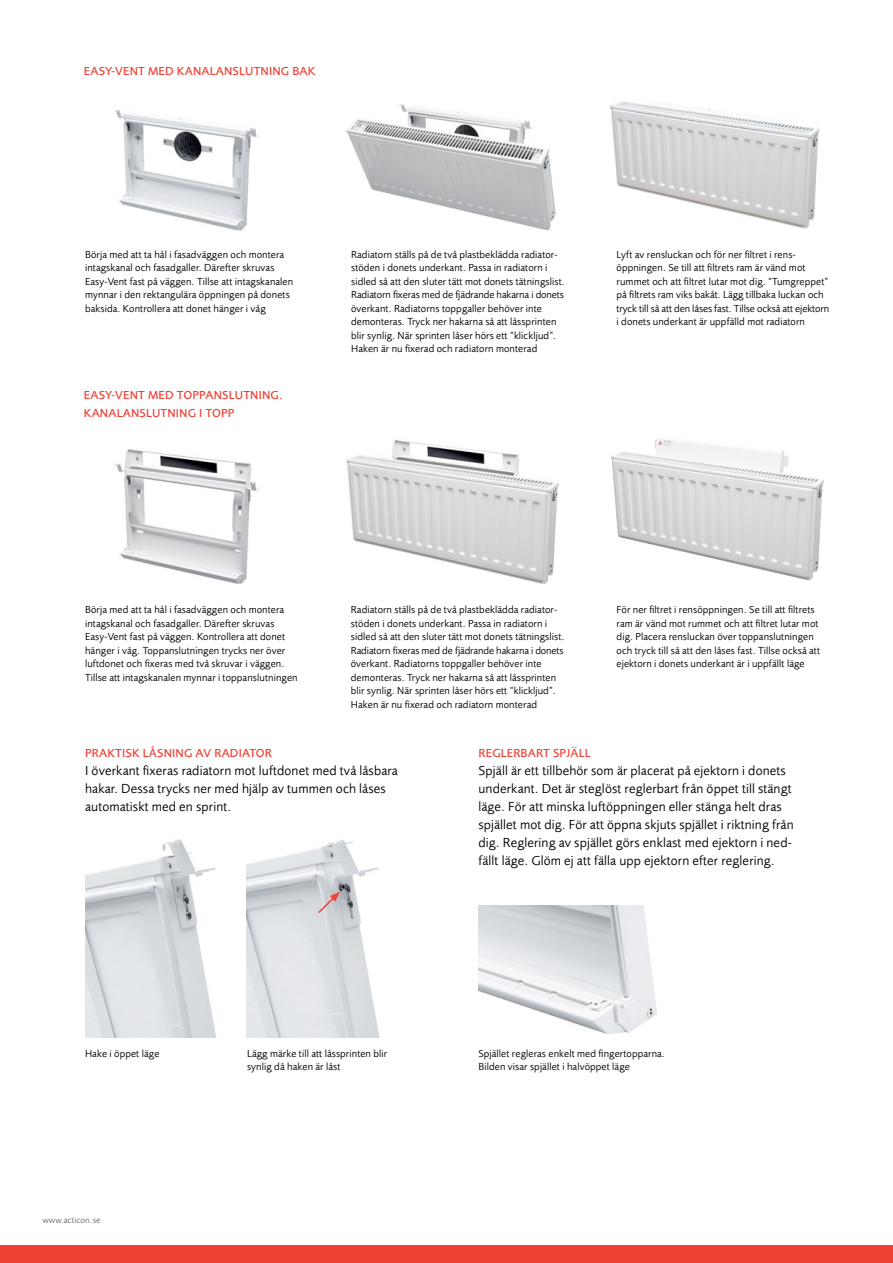
<style>
.page{position:relative;width:893px;height:1263px;background:#fff}
.page>*{position:absolute;margin:0;border:0;box-sizing:border-box;transform-origin:0 0}
.t1{font:13.5px/18px "Foundry Sans";letter-spacing:.01em;color:#000}
.t2{font:500 12px "Foundry Sans";letter-spacing:.015em;color:#ef4135}
.t3{font:10.5px/13.5px "Foundry Sans";letter-spacing:.01em;color:#000}
.t4{font:9px "Foundry Sans";letter-spacing:.01em;color:#6d6f71}
</style>
<div class="page">
<div style="left:0;top:1246px;width:893px;height:17px;background:#ef4135"></div>
<img style="left:114px;top:110px;width:145px;height:121px">
<img style="left:346px;top:104px;width:210px;height:127px">
<img style="left:610px;top:101px;width:210px;height:128px">
<img style="left:611px;top:439px;width:213px;height:142px">
<img style="left:114px;top:449px;width:146px;height:135px">
<img style="left:346px;top:439px;width:213px;height:145px">
<img style="left:247px;top:840px;width:133px;height:197px">
<img style="left:85px;top:839px;width:131px;height:198px">
<svg style="left:317px;top:891px;width:23px;height:24px"></svg>
<img style="left:478px;top:906px;width:179px;height:128px">
<p class="t2" style="left:84px;top:64px;width:48px">EASY-VENT</p>
<p class="t2" style="left:148px;top:64px;width:10px">MED</p>
<p class="t2" style="left:177px;top:64px;width:9px">KANALANSLUTNING</p>
<p class="t2" style="left:292px;top:64px;width:9px">BAK</p>
<p class="t3" style="left:85px;top:247px;width:210px">Börja med att ta hål i fasadväggen och montera intagskanal och fasadgaller. Därefter skruvas Easy-Vent fast på väggen. Tillse att intagskanalen mynnar i den rektangulära öppningen på donets baksida. Kontrollera att donet hänger i våg</p>
<p class="t3" style="left:351px;top:247px;width:215px">Radiatorn ställs på de två plastbeklädda radiator&shy;stöden i donets underkant. Passa in radiatorn i sidled så att den sluter tätt mot donets tätningslist.<br>Radiatorn fixeras med de fjädrande hakarna i donets överkant. Radiatorns toppgaller behöver inte demonteras. Tryck ner hakarna så att låssprinten blir synlig. När sprinten låser hörs ett “klickljud”.<br>Haken är nu fixerad och radiatorn monterad</p>
<p class="t3" style="left:617px;top:247px;width:214px">Lyft av rensluckan och för ner filtret i rens&shy;öppningen. Se till att filtrets ram är vänd mot rummet och att filtret lutar mot dig. “Tumgreppet” på filtrets ram viks bakåt. Lägg tillbaka luckan och tryck till så att den låses fast. Tillse också att ejektorn i donets underkant är uppfälld mot radiatorn</p>
<p class="t2" style="left:84px;top:388px;width:48px">EASY-VENT</p>
<p class="t2" style="left:148px;top:388px;width:10px">MED</p>
<p class="t2" style="left:177px;top:388px;width:37px">TOPPANSLUTNING</p>
<p class="t2" style="left:279px;top:388px;width:5px">.</p>
<p class="t2" style="left:84px;top:406px;width:17px">KANALANSLUTNING</p>
<p class="t2" style="left:199px;top:406px;width:37px">ITOPP</p>
<p class="t3" style="left:85px;top:603px;width:214px">Börja med att ta hål i fasadväggen och montera intagskanal och fasadgaller. Därefter skruvas Easy-Vent fast på väggen. Kontrollera att donet hänger i våg. Toppanslutningen trycks ner över luftdonet och fixeras med två skruvar i väggen.<br>Tillse att intagskanalen mynnar i toppanslutningen</p>
<p class="t3" style="left:351px;top:603px;width:215px">Radiatorn ställs på de två plastbeklädda radiator&shy;stöden i donets underkant. Passa in radiatorn i sidled så att den sluter tätt mot donets tätningslist.<br>Radiatorn fixeras med de fjädrande hakarna i donets överkant. Radiatorns toppgaller behöver inte demonteras. Tryck ner hakarna så att låssprinten blir synlig. När sprinten låser hörs ett “klickljud”.<br>Haken är nu fixerad och radiatorn monterad</p>
<p class="t3" style="left:617px;top:603px;width:205px">För ner filtret i rensöppningen. Se till att filtrets ram är vänd mot rummet och att filtret lutar mot dig. Placera rensluckan över toppanslutningen och tryck till så att den låses fast. Tillse också att ejektorn i donets underkant är i uppfällt läge</p>
<p class="t2" style="left:85px;top:746px;width:15px">PRAKTISK</p>
<p class="t2" style="left:143px;top:746px;width:23px">LÅSNING</p>
<p class="t2" style="left:196px;top:746px;width:27px">AV RADIATOR</p>
<p class="t1" style="left:85px;top:762px;width:314px">I överkant fixeras radiatorn mot luftdonet med två låsbara hakar. Dessa trycks ner med hjälp av tummen och låses automatiskt med en sprint.</p>
<p class="t3" style="left:85px;top:1046px;width:76px">Hake i öppet läge</p>
<p class="t3" style="left:247px;top:1046px;width:142px">Lägg märke till att låssprinten blir synlig då haken är låst</p>
<p class="t4" style="left:43px;top:1214px;width:60px">www.acticon.se</p>
<p class="t2" style="left:478px;top:746px;width:100px">REGLERBART SPJÄLL</p>
<p class="t1" style="left:478px;top:762px;width:317px">Spjäll är ett tillbehör som är placerat på ejektorn i donets underkant. Det är steglöst reglerbart från öppet till stängt läge. För att minska luftöppningen eller stänga helt dras spjället mot dig. För att öppna skjuts spjället i riktning från dig. Reglering av spjället görs enklast med ejektorn i ned&shy;fällt läge. Glöm ej att fälla upp ejektorn efter reglering.</p>
<p class="t3" style="left:478px;top:1046px;width:188px">Spjället regleras enkelt med fingertopparna.<br>Bilden visar spjället i halvöppet läge</p>
</div>
